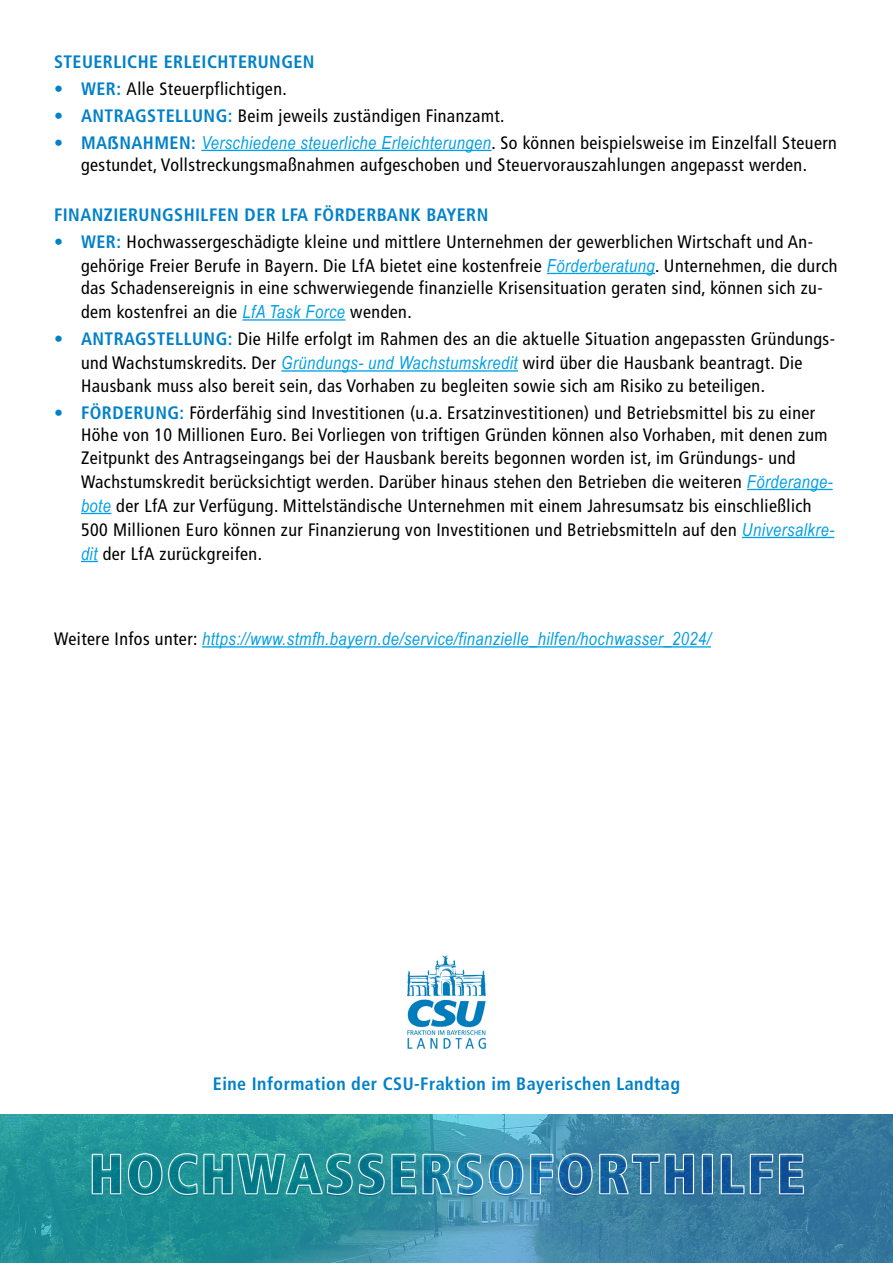
<style>
.page{position:relative;width:893px;height:1263px;background:#fff}
.page>*{position:absolute;margin:0;border:0;box-sizing:border-box;transform-origin:0 0}
.t1{font:condensed 18px/23.5px "Frutiger LT Pro";letter-spacing:.025em;color:#000}
.t2{font:700 condensed 18px "Frutiger LT Pro";letter-spacing:.025em;color:#0081c9}
.t3{font:italic 18px "Arial Narrow";letter-spacing:.025em;color:#009fe3}
.s1{font-weight:700;color:#0081c9}
.s2{font-family:"Arial Narrow";font-style:italic;font-stretch:normal;color:#009fe3}
.s3{font-family:"Frutiger LT Pro";font-style:normal;font-stretch:condensed;color:#000}
</style>
<div class="page">
<img style="left:0;top:1114px;width:893px;height:149px">
<img style="left:407px;top:955px;width:79px;height:95px">
<hr style="left:201px;top:150px;width:291px;height:1px;background:#009fe3">
<hr style="left:547px;top:273px;width:108px;height:1px;background:#009fe3">
<hr style="left:242px;top:319px;width:104px;height:2px;background:#009fe3">
<hr style="left:281px;top:370px;width:237px;height:2px;background:#009fe3">
<hr style="left:747px;top:489px;width:86px;height:1px;background:#009fe3">
<hr style="left:81px;top:513px;width:31px;height:1px;background:#009fe3">
<hr style="left:742px;top:537px;width:92px;height:1px;background:#009fe3">
<svg style="left:81px;top:561px;width:17px;height:1px"></svg>
<hr style="left:202px;top:646px;width:509px;height:1px;background:#009fe3">
<p class="t2" style="left:54px;top:51px;width:262px">STEUERLICHE ERLEICHTERUNGEN</p>
<p class="t1" style="left:54px;top:77px;width:234px"><span class="s1">• WER:</span> Alle Steuerpflichtigen.</p>
<p class="t1" style="left:54px;top:104px;width:452px"><span class="s1">• ANTRAGSTELLUNG:</span> Beim jeweils zuständigen Finanzamt.</p>
<p class="t1" style="left:54px;top:131px;width:784px;line-height:22.5px;text-align:center"><span class="s1">• MAẞNAHMEN:</span> <span class="s2">Verschiedene steuerliche Erleichterungen</span>. So können beispielsweise im Einzelfall Steuern gestundet, Vollstreckungsmaßnahmen aufgeschoben und Steuervorauszahlungen angepasst werden.</p>
<p class="t2" style="left:54px;top:204px;width:436px">FINANZIERUNGSHILFEN DER LFA FÖRDERBANK BAYERN</p>
<p class="t1" style="left:81px;top:230px;width:758px;text-indent:-27px"><span class="s1">• WER:</span> Hochwassergeschädigte kleine und mittlere Unternehmen der gewerblichen Wirtschaft und An&shy;gehörige Freier Berufe in Bayern. Die LfA bietet eine kostenfreie <span class="s2">Förderberatung</span>. Unternehmen, die durch das Schadensereignis in eine schwerwiegende finanzielle Krisensituation geraten sind, können sich zu&shy;dem kostenfrei an die <span class="s2">LfA Task Force</span> wenden.</p>
<p class="t1" style="left:81px;top:327px;width:756px;text-indent:-27px"><span class="s1">• ANTRAGSTELLUNG:</span> Die Hilfe erfolgt im Rahmen des an die aktuelle Situation angepassten Gründungs&shy;und Wachstumskredits. Der <span class="s2">Gründungs- und Wachstumskredit</span> wird über die Hausbank beantragt. Die<br>Hausbank muss also bereit sein, das Vorhaben zu begleiten sowie sich am Risiko zu beteiligen.</p>
<p class="t1" style="left:81px;top:401px;width:755px;text-indent:-27px"><span class="s1">• FÖRDERUNG:</span> Förderfähig sind Investitionen (u.a. Ersatzinvestitionen) und Betriebsmittel bis zu einer Höhe von 10 Millionen Euro. Bei Vorliegen von triftigen Gründen können also Vorhaben, mit denen zum Zeitpunkt des Antragseingangs bei der Hausbank bereits begonnen worden ist, im Gründungs- und Wachstumskredit berücksichtigt werden. Darüber hinaus stehen den Betrieben die weiteren <span class="s2">Förderange&shy;bote</span> der LfA zur Verfügung. Mittelständische Unternehmen mit einem Jahresumsatz bis einschließlich 500 Millionen Euro können zur Finanzierung von Investitionen und Betriebsmitteln auf den <span class="s2">Universalkre&shy;dit</span> der LfA zurückgreifen.</p>
<p class="t3" style="left:54px;top:626px;width:658px"><span class="s3">Weitere Infos unter:</span> https://www.stmfh.bayern.de/service/finanzielle_hilfen/hochwasser_2024/</p>
<p class="t2" style="left:213px;top:1073px;width:469px">Eine Information der CSU-Fraktion im Bayerischen Landtag</p>
</div>
